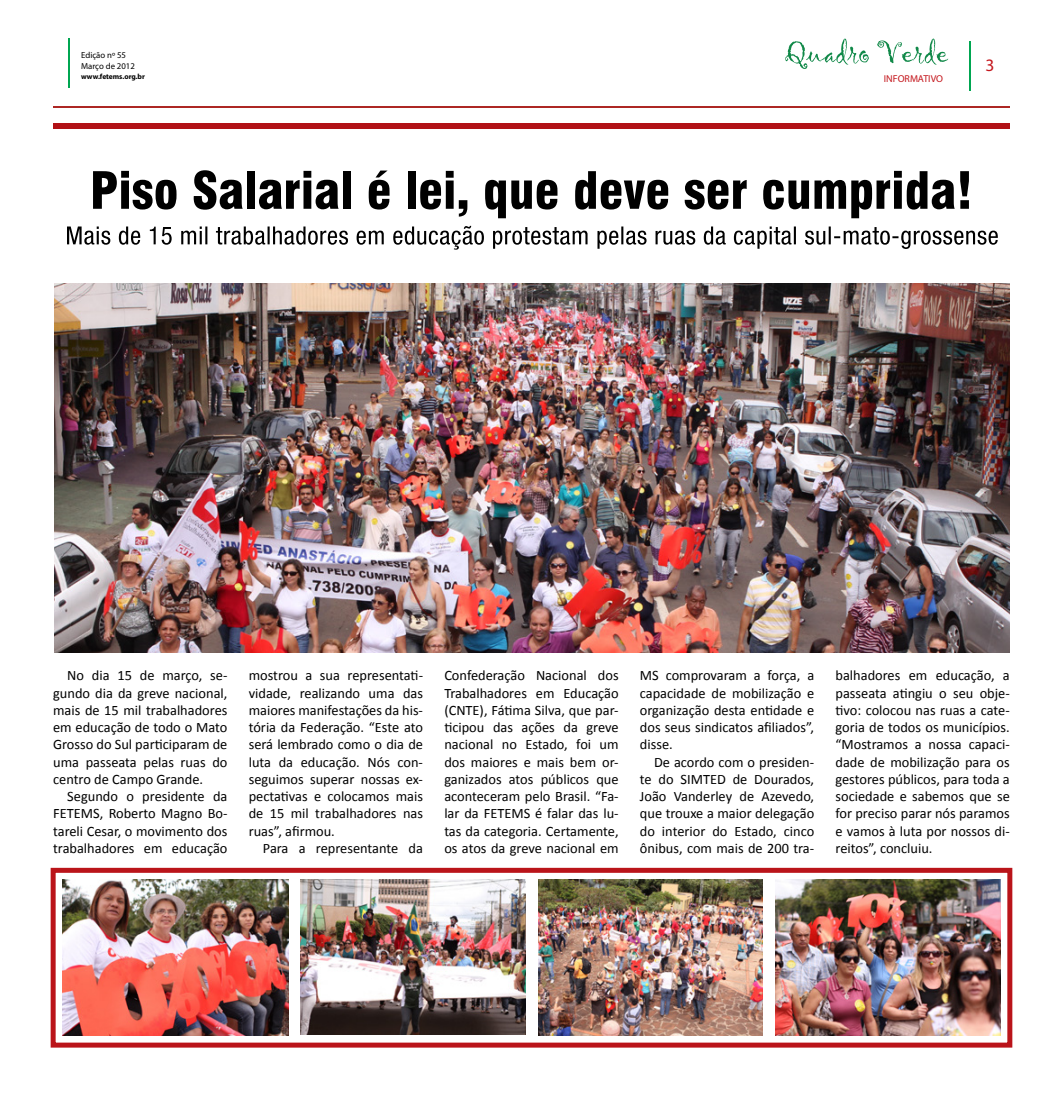
<style>
.page{position:relative;width:1063px;height:1099px;background:#fff}
.page>*{position:absolute;margin:0;border:0;box-sizing:border-box;transform-origin:0 0}
.t1{font:900 condensed 50px "Swiss 721 BT";color:#000}
.t2{font:17.5px "Myriad Pro";color:#c4161c}
.t3{font:14.38px/17.2px "Calibri";color:#000;text-align:justify}
.t4{font:10px "Myriad Pro";color:#c4161c}
.t5{font:8.75px "Myriad Pro";color:#000}
.t6{font:700 7.5px "Myriad Pro";letter-spacing:-.005em;color:#000}
</style>
<div class="page">
<hr style="left:969px;top:41px;width:1px;height:50px;background:#00a651">
<hr style="left:68px;top:38px;width:1px;height:50px;background:#00a651">
<svg style="left:785px;top:39px;width:163px;height:30px"></svg>
<hr style="left:53px;top:106px;width:957px;height:2px;background:#ad2724">
<svg style="left:67px;top:226px;width:931px;height:24px"></svg>
<div style="left:53px;top:123px;width:957px;height:6px;background:#b11116"></div>
<div style="left:51px;top:867px;width:961px;height:180px;border:5px solid #ba141a"></div>
<img style="left:54px;top:283px;width:956px;height:370px">
<img style="left:63px;top:879px;width:225px;height:156px">
<img style="left:538px;top:879px;width:225px;height:156px">
<img style="left:301px;top:879px;width:224px;height:155px">
<img style="left:776px;top:879px;width:224px;height:156px">
<p class="t5" style="left:81px;top:50px;width:46px">Edição nº 55</p>
<p class="t6" style="left:81px;top:72px;width:65px">www.fetems.org.br</p>
<p class="t4" style="left:884px;top:73px;width:61px">INFORMATIVO</p>
<p class="t5" style="left:81px;top:61px;width:55px">Março de 2012</p>
<p class="t2" style="left:985px;top:54px;width:10px">3</p>
<h1 class="t1" style="left:90px;top:161px;width:884px">Piso Salarial é lei, que deve ser cumprida!</h1>
<p class="t3" style="left:53px;top:666px;width:176px;text-indent:14px">No dia 15 de março, se&shy;gundo dia da greve nacional, mais de 15 mil trabalhadores em educação de todo o Mato Grosso do Sul participaram de uma passeata pelas ruas do centro de Campo Grande.</p>
<p class="t3" style="left:53px;top:787px;width:176px;text-indent:14px">Segundo o presidente da FETEMS, Roberto Magno Bo&shy;tareli Cesar, o movimento dos trabalhadores em educação</p>
<p class="t3" style="left:249px;top:666px;width:176px">mostrou a sua representati&shy;vidade, realizando uma das maiores manifestações da his&shy;tória da Federação. “Este ato será lembrado como o dia de luta da educação. Nós con&shy;seguimos superar nossas ex&shy;pectativas e colocamos mais de 15 mil trabalhadores nas ruas”, afirmou.</p>
<p class="t3" style="left:263px;top:838px;width:162px">Para a representante da</p>
<p class="t3" style="left:444px;top:666px;width:176px">Confederação Nacional dos Trabalhadores em Educação (CNTE), Fátima Silva, que par&shy;ticipou das ações da greve nacional no Estado, foi um dos maiores e mais bem or&shy;ganizados atos públicos que aconteceram pelo Brasil. “Fa&shy;lar da FETEMS é falar das lu&shy;tas da categoria. Certamente, os atos da greve nacional em</p>
<p class="t3" style="left:640px;top:666px;width:176px">MS comprovaram a força, a capacidade de mobilização e organização desta entidade e dos seus sindicatos afiliados”, disse.</p>
<p class="t3" style="left:640px;top:752px;width:176px;text-indent:14px">De acordo com o presiden&shy;te do SIMTED de Dourados, João Vanderley de Azevedo, que trouxe a maior delegação do interior do Estado, cinco ônibus, com mais de 200 tra-</p>
<p class="t3" style="left:836px;top:666px;width:176px">balhadores em educação, a passeata atingiu o seu obje&shy;tivo: colocou nas ruas a cate&shy;goria de todos os municípios. “Mostramos a nossa capaci&shy;dade de mobilização para os gestores públicos, para toda a sociedade e sabemos que se for preciso parar nós paramos e vamos à luta por nossos di&shy;reitos”, concluiu.</p>
</div>
